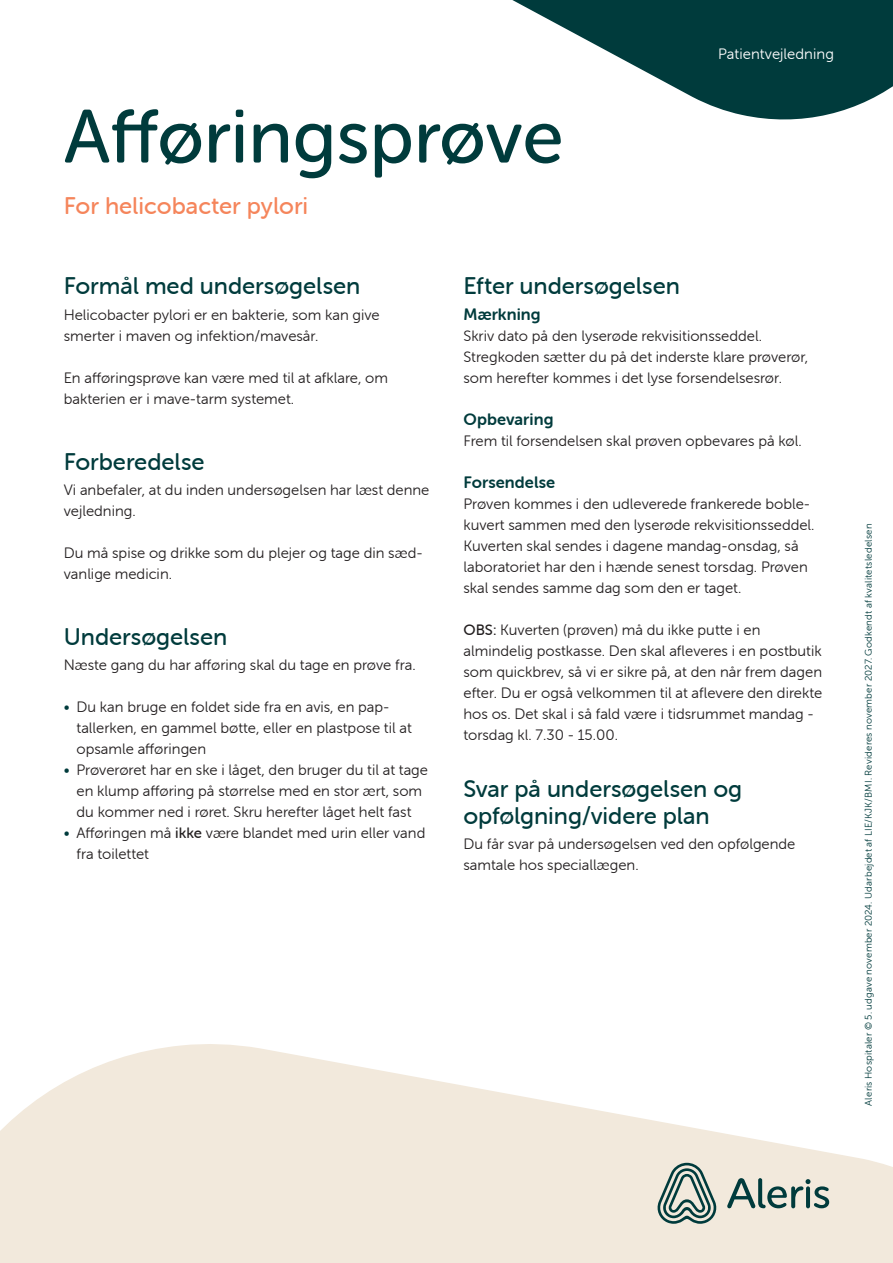
<style>
.page{position:relative;width:893px;height:1263px;background:#fff}
.page>*{position:absolute;margin:0;border:0;box-sizing:border-box;transform-origin:0 0}
.overskrift{font:75px "Museo Sans Rounded 500";color:#003b3c}
.rubrik{font:24px "Museo Sans Rounded 500";letter-spacing:-.005em;color:#003b3c}
.rubrik_2_linier{font:24px/27px "Museo Sans Rounded 500";letter-spacing:-.005em;color:#003b3c}
.Indledning{font:24px "Museo Sans Rounded 500";color:#f5855b}
.ml_rubrik{font:16.5px "Museo Sans Rounded 700";letter-spacing:.005em;color:#003b3c}
.brødtekst{font:15px/21px "Museo Sans Rounded 300";color:#231f20}
.nummer{font:15px "Museo Sans Rounded 300";letter-spacing:.005em;color:#fff}
.version{font:9.75px "Museo Sans Rounded 300";letter-spacing:.02em;color:#003b3c}
.s1{color:#003b3c}
.s2{font-family:"Museo Sans Rounded 500"}
</style>
<div class="page">
<svg style="left:512px;top:0;width:381px;height:120px;fill:#003b3c"></svg>
<svg style="left:0;top:1044px;width:893px;height:219px;fill:#f2e9dc"></svg>
<svg style="left:727px;top:1178px;width:102px;height:30px;background:#a1afa7"></svg>
<svg style="left:655px;top:1163px;width:63px;height:61px;background:#a4b1a8"></svg>
<div style="left:702px;top:43px;width:148px;height:21px;background:#003b3c"></div>
<p class="overskrift" style="left:64px;top:96px;width:501px">Afføringsprøve</p>
<p class="Indledning" style="left:64px;top:192px;width:246px">For helicobacter pylori</p>
<p class="nummer" style="left:718px;top:45px;width:117px">Patientvejledning</p>
<p class="rubrik" style="left:64px;top:273px;width:298px">Formål med undersøgelsen</p>
<p class="brødtekst" style="left:64px;top:304px;width:317px">Helicobacter pylori er en bakterie, som kan give smerter i maven og infektion/mavesår.</p>
<p class="brødtekst" style="left:64px;top:367px;width:326px">En afføringsprøve kan være med til at afklare, om bakterien er i mave-tarm systemet.</p>
<p class="rubrik" style="left:64px;top:448px;width:142px">Forberedelse</p>
<p class="brødtekst" style="left:64px;top:479px;width:367px">Vi anbefaler, at du inden undersøgelsen har læst denne vejledning.</p>
<p class="brødtekst" style="left:64px;top:542px;width:360px">Du må spise og drikke som du plejer og tage din sæd&shy;vanlige medicin.</p>
<p class="rubrik" style="left:64px;top:623px;width:165px">Undersøgelsen</p>
<p class="brødtekst" style="left:64px;top:655px;width:353px">Næste gang du har afføring skal du tage en prøve fra.</p>
<p class="brødtekst" style="left:77px;top:697px;width:337px;text-indent:-13px"><span class="s1">•</span> Du kan bruge en foldet side fra en avis, en pap&shy;tallerken, en gammel bøtte, eller en plastpose til at opsamle afføringen</p>
<p class="brødtekst" style="left:64px;top:760px;width:366px;text-align:center"><span class="s1">•</span> Prøverøret har en ske i låget, den bruger du til at tage en klump afføring på størrelse med en stor ært, som du kommer ned i røret. Skru herefter låget helt fast</p>
<p class="brødtekst" style="left:77px;top:823px;width:350px;text-indent:-13px"><span class="s1">•</span> Afføringen må <span class="s2">ikke</span> være blandet med urin eller vand fra toilettet</p>
<p class="rubrik" style="left:463px;top:273px;width:218px">Efter undersøgelsen</p>
<p class="ml_rubrik" style="left:463px;top:305px;width:79px">Mærkning</p>
<p class="brødtekst" style="left:463px;top:325px;width:300px">Skriv dato på den lyserøde rekvisitionsseddel.</p>
<p class="brødtekst" style="left:463px;top:346px;width:346px">Stregkoden sætter du på det inderste klare prøverør, som herefter kommes i det lyse forsendelsesrør.</p>
<p class="ml_rubrik" style="left:463px;top:410px;width:92px">Opbevaring</p>
<p class="brødtekst" style="left:463px;top:430px;width:340px">Frem til forsendelsen skal prøven opbevares på køl.</p>
<p class="ml_rubrik" style="left:463px;top:473px;width:93px">Forsendelse</p>
<p class="brødtekst" style="left:463px;top:493px;width:353px">Prøven kommes i den udleverede frankerede boble&shy;kuvert sammen med den lyserøde rekvisitionsseddel.<br>Kuverten skal sendes i dagene mandag-onsdag, så laboratoriet har den i hænde senest torsdag. Prøven skal sendes samme dag som den er taget.</p>
<p class="brødtekst" style="left:463px;top:619px;width:360px"><span class="s2">OBS:</span> Kuverten (prøven) må du ikke putte i en almindelig postkasse. Den skal afleveres i en postbutik som quickbrev, så vi er sikre på, at den når frem dagen efter. Du er også velkommen til at aflevere den direkte hos os. Det skal i så fald være i tidsrummet mandag - torsdag kl. 7.30 - 15.00.</p>
<p class="rubrik_2_linier" style="left:463px;top:775px;width:280px">Svar på undersøgelsen og opfølgning/videre plan</p>
<p class="brødtekst" style="left:463px;top:834px;width:333px">Du får svar på undersøgelsen ved den opfølgende samtale hos speciallægen.</p>
<p class="version" style="left:863px;top:1106px;width:583px;rotate:-90deg">Aleris Hospitaler © 5. udgave november 2024. Udarbejdet af LIE/KJK/BMI. Revideres november 2027. Godkendt af kvalitetsledelsen</p>
</div>
